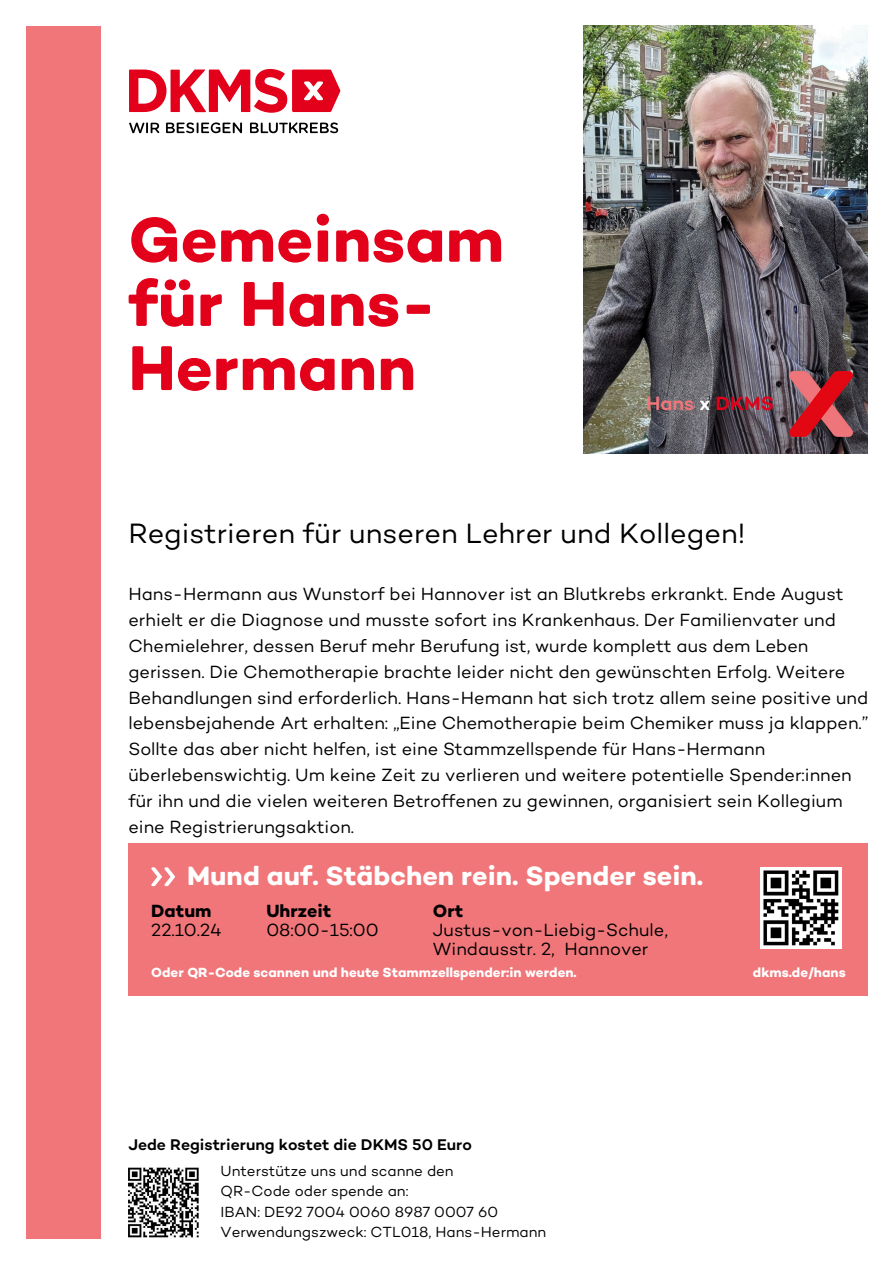
<style>
.page{position:relative;width:894px;height:1264px;background:#fff}
.page>*{position:absolute;margin:0;border:0;box-sizing:border-box;transform-origin:0 0}
.t1{font:700 64.5px/64.2px "DKMS Custom";color:#e2001a}
.t2{font:28.5px "DKMS Custom";color:#000}
.t3{font:700 27px "DKMS Custom";color:#fff}
.t4{font:500 19.5px "DKMS Custom";color:#f0767a}
.t5{font:18px/25.8px "DKMS Custom";color:#000}
.t6{font:500 15.75px "DKMS Custom";color:#000}
.t7{font:15px "DKMS Custom";color:#000}
.t8{font:700 13.5px "DKMS Custom";color:#fff}
.s1{color:#fff}
.s2{color:#e2001a}
.s3{font-weight:700}
</style>
<div class="page">
<div style="left:26px;top:26px;width:74px;height:1212px;background:#f0767a"></div>
<svg style="left:129px;top:69px;width:211px;height:44px"></svg>
<svg style="left:129px;top:122px;width:209px;height:11px"></svg>
<img style="left:583px;top:26px;width:284px;height:427px">
<img style="left:789px;top:372px;width:63px;height:64px">
<div style="left:128px;top:843px;width:739px;height:153px;background:#f0767a"></div>
<svg style="left:151px;top:867px;width:24px;height:19px"></svg>
<img style="left:128px;top:1167px;width:71px;height:70px">
<img style="left:760px;top:867px;width:80px;height:81px">
<h4 class="t1" style="left:128px;top:208px;width:377px">Gemeinsam für Hans-<br>Hermann</h4>
<p class="t4" style="left:646px;top:391px;width:129px">Hans <span class="s1">x</span> <span class="s2">DKMS</span></p>
<p class="t2" style="left:128px;top:516px;width:618px">Registrieren für unseren Lehrer und Kollegen!</p>
<p class="t5" style="left:128px;top:581px;width:741px">Hans-Hermann aus Wunstorf bei Hannover ist an Blutkrebs erkrankt. Ende August erhielt er die Diagnose und musste sofort ins Krankenhaus. Der Familienvater und Chemielehrer, dessen Beruf mehr Berufung ist, wurde komplett aus dem Leben gerissen. Die Chemotherapie brachte leider nicht den gewünschten Erfolg. Weitere Behandlungen sind erforderlich. Hans-Hemann hat sich trotz allem seine positive und lebensbejahende Art erhalten: „Eine Chemotherapie beim Chemiker muss ja klappen.” Sollte das aber nicht helfen, ist eine Stammzellspende für Hans-Hermann überlebenswichtig. Um keine Zeit zu verlieren und weitere potentielle Spender:innen für ihn und die vielen weiteren Betroffenen zu gewinnen, organisiert sein Kollegium eine Registrierungsaktion.</p>
<p class="t3" style="left:187px;top:859px;width:517px">Mund auf. Stäbchen rein. Spender sein.</p>
<h5 class="t5" style="left:151px;top:901px;width:72px;line-height:19.2px"><span class="s3">Datum<br></span>22.10.24</h5>
<h5 class="t5" style="left:266px;top:901px;width:114px;line-height:19.2px"><span class="s3">Uhrzeit<br></span>08:00-15:00</h5>
<p class="t5" style="left:433px;top:901px;width:236px;line-height:19.2px"><span class="s3">Ort<br></span>Justus-von-Liebig-Schule,<br>Windausstr. 2, Hannover</p>
<h6 class="t8" style="left:151px;top:964px;width:427px">Oder QR-Code scannen und heute Stammzellspender:in werden.</h6>
<p class="t8" style="left:752px;top:964px;width:94px">dkms.de/hans</p>
<h3 class="t6" style="left:128px;top:1134px;width:345px">Jede Registrierung kostet die DKMS 50 Euro</h3>
<h5 class="t7" style="left:220px;top:1161px;width:234px">Unterstütze uns und scanne den</h5>
<h2 class="t7" style="left:220px;top:1182px;width:189px">QR-Code oder spende an:</h2>
<p class="t7" style="left:220px;top:1202px;width:279px">IBAN: DE92 7004 0060 8987 0007 60</p>
<p class="t7" style="left:220px;top:1222px;width:327px">Verwendungszweck: CTL018, Hans-Hermann</p>
</div>
